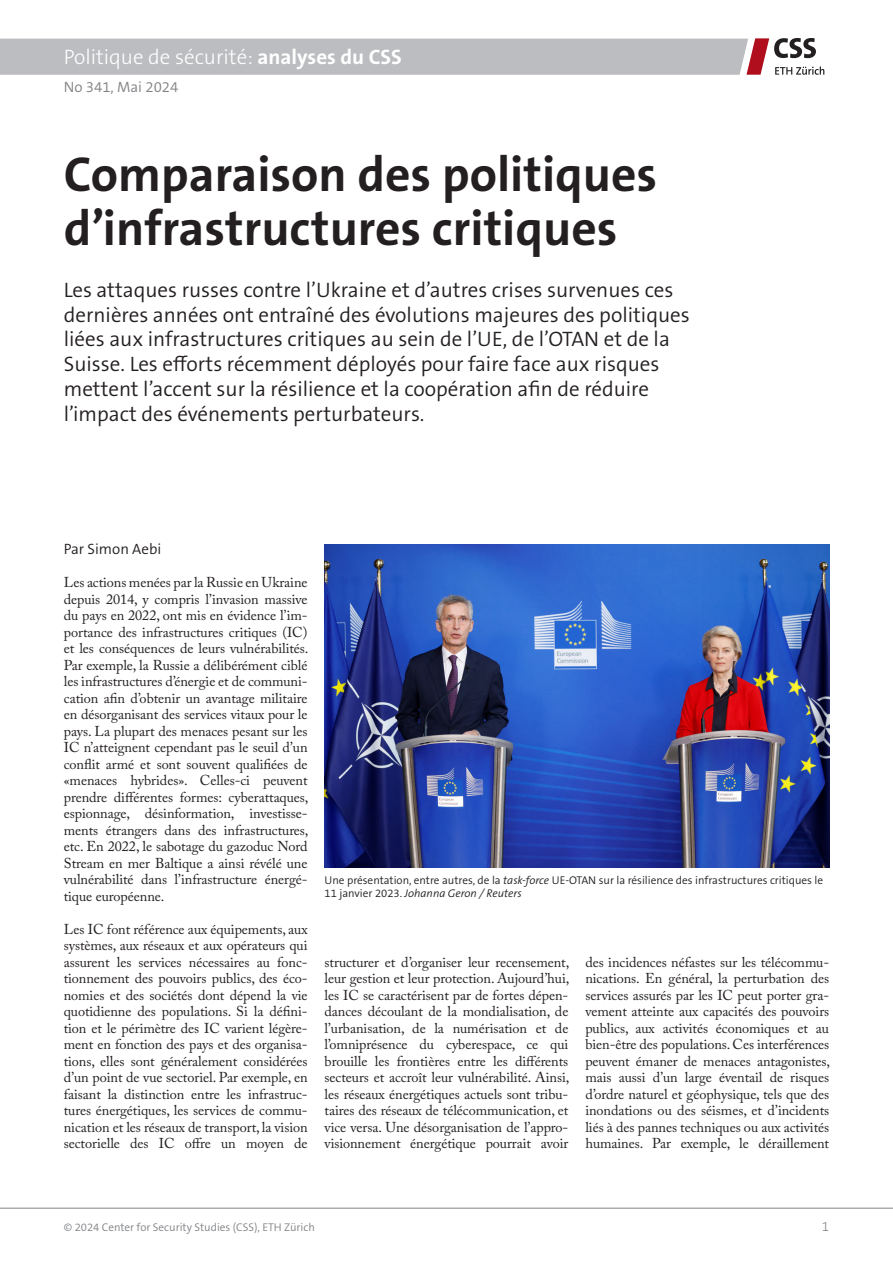
<style>
.page{position:relative;width:893px;height:1263px;background:#fff}
.page>*{position:absolute;margin:0;border:0;box-sizing:border-box;transform-origin:0 0}
.Titel_f{font:700 49.5px/54px "The Sans B W7";color:#231f20}
.Lead_f{font:300 21px/24.8px "The Sans B W4";color:#231f20}
.t1{font:300 21px "The Sans B W3";color:#fff}
.t2{font:300 15px "The Sans B W4";color:#808285}
.t3{font:300 15px "The Sans B W4";color:#231f20}
.Text_f{font:14.25px/16.5px "Adobe Caslon Pro";letter-spacing:-.005em;color:#231f20;text-align:justify}
.t4{font:300 13.5px "The Sans B W3";color:#808285}
.Bildlegende_f{font:300 11.25px/13.2px "The Sans B W4";color:#231f20}
.t5{font:300 11.25px "The Sans B W4";color:#808285}
.s1{font-family:"The Sans B W7";font-weight:700}
.s2{font-style:italic}
</style>
<div class="page">
<hr style="left:0;top:1208px;width:893px;height:1px;background:#808285">
<svg style="left:0;top:38px;width:824px;height:37px;background:#bebcbf"></svg>
<img style="left:325px;top:544px;width:504px;height:324px">
<h2 class="t1" style="left:64px;top:44px;width:339px">Politique de sécurité: <span class="s1">analyses du CSS</span></h2>
<p class="t2" style="left:64px;top:77px;width:116px">No 341, Mai 2024</p>
<p class="Titel_f" style="left:64px;top:148px;width:595px">Comparaison des politiques d’infrastructures critiques</p>
<p class="Lead_f" style="left:64px;top:277px;width:627px">Les attaques russes contre l’Ukraine et d’autres crises survenues ces dernières années ont entraîné des évolutions majeures des politiques liées aux infrastructures critiques au sein de l’UE, de l’OTAN et de la Suisse. Les efforts récemment déployés pour faire face aux risques mettent l’accent sur la résilience et la coopération afin de réduire l’impact des événements perturbateurs.</p>
<p class="t3" style="left:64px;top:539px;width:99px">Par Simon Aebi</p>
<p class="Text_f" style="left:64px;top:574px;width:246px">Les actions menées par la Russie en Ukraine depuis 2014, y compris l’invasion massive du pays en 2022, ont mis en évidence l’im&shy;portance des infrastructures critiques (IC) et les conséquences de leurs vulnérabilités.<br>Par exemple, la Russie a délibérément ciblé les infrastructures d’énergie et de communi&shy;cation afin d’obtenir un avantage militaire en désorganisant des services vitaux pour le pays. La plupart des menaces pesant sur les IC n’atteignent cependant pas le seuil d’un conflit armé et sont souvent qualifiées de «menaces hybrides». Celles-ci peuvent prendre différentes formes: cyberattaques, espionnage, désinformation, investisse&shy;ments étrangers dans des infrastructures, etc. En 2022, le sabotage du gazoduc Nord Stream en mer Baltique a ainsi révélé une vulnérabilité dans l’infrastructure énergé&shy;tique européenne.</p>
<p class="Text_f" style="left:64px;top:920px;width:245px">Les IC font référence aux équipements, aux systèmes, aux réseaux et aux opérateurs qui assurent les services nécessaires au fonc&shy;tionnement des pouvoirs publics, des éco&shy;nomies et des sociétés dont dépend la vie quotidienne des populations. Si la défini&shy;tion et le périmètre des IC varient légère&shy;ment en fonction des pays et des organisa&shy;tions, elles sont généralement considérées d’un point de vue sectoriel. Par exemple, en faisant la distinction entre les infrastruc&shy;tures énergétiques, les services de commu&shy;nication et les réseaux de transport, la vision sectorielle des IC offre un moyen de</p>
<p class="Bildlegende_f" style="left:325px;top:874px;width:500px">Une présentation, entre autres, de la <span class="s2">task-force</span> UE-OTAN sur la résilience des infrastructures critiques le<br>11 janvier 2023. <span class="s2">Johanna Geron / Reuters</span></p>
<p class="Text_f" style="left:325px;top:953px;width:246px">structurer et d’organiser leur recensement, leur gestion et leur protection. Aujourd’hui, les IC se caractérisent par de fortes dépen&shy;dances découlant de la mondialisation, de l’urbanisation, de la numérisation et de l’omniprésence du cyberespace, ce qui brouille les frontières entre les différents secteurs et accroît leur vulnérabilité. Ainsi, les réseaux énergétiques actuels sont tribu&shy;taires des réseaux de télécommunication, et vice versa. Une désorganisation de l’appro&shy;visionnement énergétique pourrait avoir</p>
<p class="Text_f" style="left:585px;top:953px;width:246px">des incidences néfastes sur les télécommu&shy;nications. En général, la perturbation des services assurés par les IC peut porter gra&shy;vement atteinte aux capacités des pouvoirs publics, aux activités économiques et au bien-être des populations. Ces interférences peuvent émaner de menaces antagonistes, mais aussi d’un large éventail de risques d’ordre naturel et géophysique, tels que des inondations ou des séismes, et d’incidents liés à des pannes techniques ou aux activités humaines. Par exemple, le déraillement</p>
<p class="t5" style="left:64px;top:1220px;width:253px">© 2024 Center for Security Studies (CSS), ETH Zürich</p>
<p class="t4" style="left:822px;top:1217px;width:9px">1</p>
</div>
